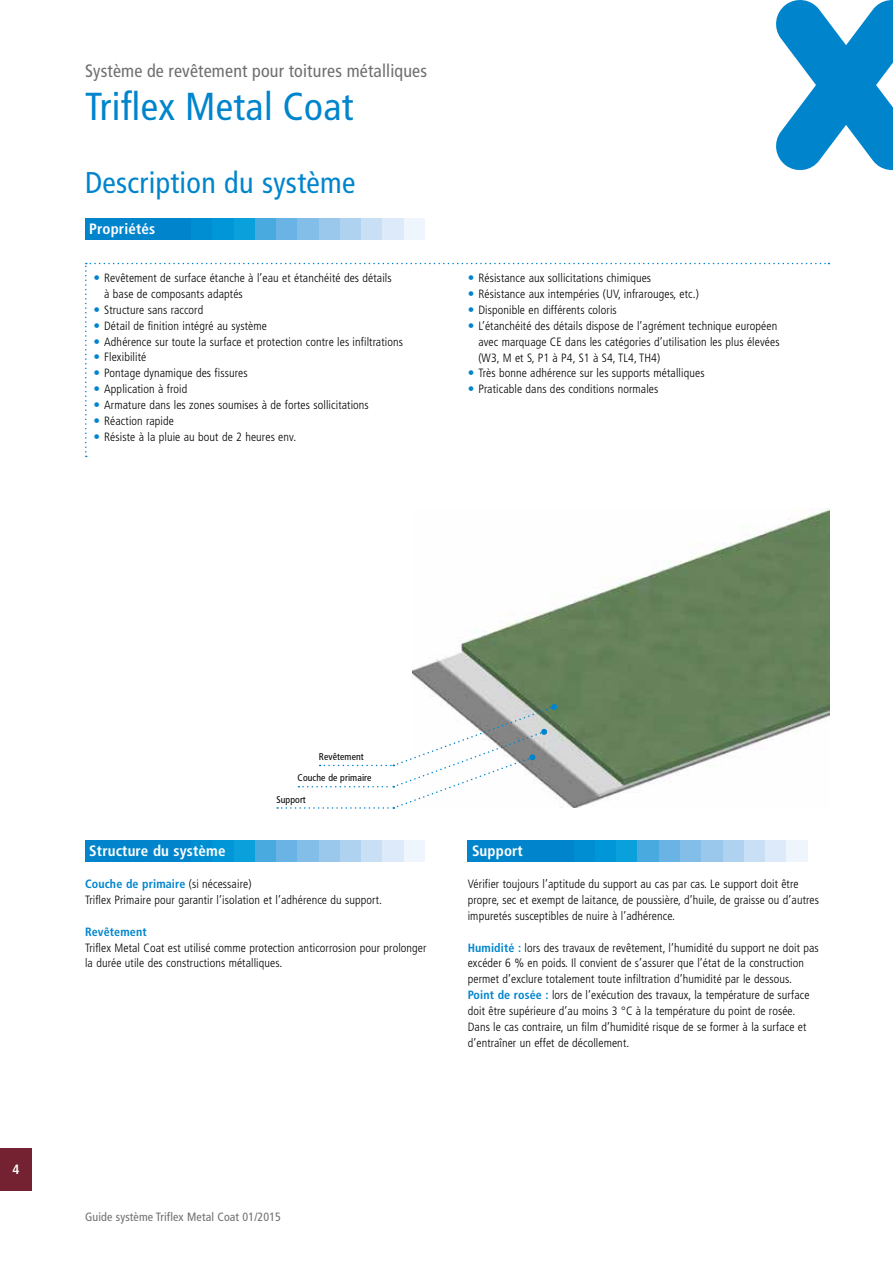
<style>
.page{position:relative;width:893px;height:1263px;background:#fff}
.page>*{position:absolute;margin:0;border:0;box-sizing:border-box;transform-origin:0 0}
.t1{font:condensed 39px "Frutiger LT Pro";letter-spacing:.01em;color:#0085cd}
.t2{font:condensed 30px "Frutiger LT Pro";letter-spacing:.01em;color:#0085cd}
.t3{font:condensed 18px "Frutiger LT Pro";letter-spacing:.01em;color:#6f6f6e}
.t4{font:700 condensed 15px "Frutiger LT Pro";letter-spacing:.01em;color:#fff}
.t5{font:700 condensed 13.5px "Frutiger LT Pro";color:#fff}
.t6{font:300 condensed 12px/15.9px "Frutiger LT Pro";letter-spacing:.01em;color:#000}
.t7{font:condensed 12px "Frutiger LT Pro";letter-spacing:.01em;color:#6f6f6e}
.t8{font:700 condensed 12px "Frutiger LT Pro";letter-spacing:.01em;color:#0085cd}
.t9{font:condensed 9.75px "Frutiger LT Pro";letter-spacing:.01em;color:#000}
.s1{font-weight:700;color:#0085cd}
</style>
<div class="page">
<div style="left:0;top:1148px;width:32px;height:43px;background:#742232"></div>
<svg style="left:776px;top:0;width:117px;height:170px"></svg>
<img style="left:412px;top:508px;width:417px;height:300px">
<div style="left:85px;top:840px;width:361px;height:21px;background:#0085cd"></div>
<div style="left:191px;top:840px;width:22px;height:21px;background:#008ed2"></div>
<div style="left:213px;top:840px;width:21px;height:21px;background:#0096d7"></div>
<div style="left:234px;top:840px;width:21px;height:21px;background:#09a0dc"></div>
<div style="left:255px;top:840px;width:21px;height:21px;background:#49aae0"></div>
<div style="left:276px;top:840px;width:22px;height:21px;background:#69b4e4"></div>
<div style="left:298px;top:840px;width:21px;height:21px;background:#83bee8"></div>
<div style="left:319px;top:840px;width:21px;height:21px;background:#9ac8ec"></div>
<div style="left:340px;top:840px;width:21px;height:21px;background:#afd2f0"></div>
<div style="left:361px;top:840px;width:22px;height:21px;background:#c8dff5"></div>
<div style="left:383px;top:840px;width:21px;height:21px;background:#dceaf9"></div>
<div style="left:404px;top:840px;width:21px;height:21px;background:#eef5fc"></div>
<div style="left:425px;top:840px;width:21px;height:21px;background:#fff"></div>
<div style="left:468px;top:840px;width:361px;height:21px;background:#0085cd"></div>
<div style="left:574px;top:840px;width:21px;height:21px;background:#008ed2"></div>
<div style="left:595px;top:840px;width:22px;height:21px;background:#0096d7"></div>
<div style="left:617px;top:840px;width:21px;height:21px;background:#09a0dc"></div>
<div style="left:638px;top:840px;width:21px;height:21px;background:#49aae0"></div>
<div style="left:659px;top:840px;width:21px;height:21px;background:#69b4e4"></div>
<div style="left:680px;top:840px;width:22px;height:21px;background:#83bee8"></div>
<div style="left:702px;top:840px;width:21px;height:21px;background:#9ac8ec"></div>
<div style="left:723px;top:840px;width:21px;height:21px;background:#afd2f0"></div>
<div style="left:744px;top:840px;width:21px;height:21px;background:#c8dff5"></div>
<div style="left:765px;top:840px;width:22px;height:21px;background:#dceaf9"></div>
<div style="left:787px;top:840px;width:21px;height:21px;background:#eef5fc"></div>
<div style="left:808px;top:840px;width:21px;height:21px;background:#fff"></div>
<svg style="left:277px;top:703px;width:280px;height:106px"></svg>
<div style="left:85px;top:218px;width:361px;height:21px;background:#0085cd"></div>
<div style="left:191px;top:218px;width:22px;height:21px;background:#008ed2"></div>
<div style="left:213px;top:218px;width:21px;height:21px;background:#0096d7"></div>
<div style="left:234px;top:218px;width:21px;height:21px;background:#09a0dc"></div>
<div style="left:255px;top:218px;width:21px;height:21px;background:#49aae0"></div>
<div style="left:276px;top:218px;width:22px;height:21px;background:#69b4e4"></div>
<div style="left:298px;top:218px;width:21px;height:21px;background:#83bee8"></div>
<div style="left:319px;top:218px;width:21px;height:21px;background:#9ac8ec"></div>
<div style="left:340px;top:218px;width:21px;height:21px;background:#afd2f0"></div>
<div style="left:361px;top:218px;width:22px;height:21px;background:#c8dff5"></div>
<div style="left:383px;top:218px;width:21px;height:21px;background:#dceaf9"></div>
<div style="left:404px;top:218px;width:21px;height:21px;background:#eef5fc"></div>
<div style="left:425px;top:218px;width:21px;height:21px;background:#fff"></div>
<svg style="left:85px;top:263px;width:744px;height:194px"></svg>
<h3 class="t3" style="left:85px;top:61px;width:344px">Système de revêtement pour toitures métalliques</h3>
<h1 class="t1" style="left:85px;top:84px;width:270px">Triflex Metal Coat</h1>
<h2 class="t2" style="left:85px;top:165px;width:272px">Description du système</h2>
<p class="t4" style="left:89px;top:220px;width:67px">Propriétés</p>
<p class="t6" style="left:104px;top:270px;width:300px">Revêtement de surface étanche à l’eau et étanchéité des détails<br>à base de composants adaptés<br>Structure sans raccord<br>Détail de finition intégré au système<br>Adhérence sur toute la surface et protection contre les infiltrations Flexibilité<br>Pontage dynamique des fissures<br>Application à froid<br>Armature dans les zones soumises à de fortes sollicitations Réaction rapide<br>Résiste à la pluie au bout de 2 heures env.</p>
<p class="t6" style="left:478px;top:270px;width:303px">Résistance aux sollicitations chimiques<br>Résistance aux intempéries (UV, infrarouges, etc.)<br>Disponible en différents coloris<br>L’étanchéité des détails dispose de l’agrément technique européen avec marquage CE dans les catégories d’utilisation les plus élevées (W3, M et S, P1 à P4, S1 à S4, TL4, TH4)<br>Très bonne adhérence sur les supports métalliques<br>Praticable dans des conditions normales</p>
<p class="t5" style="left:12px;top:1161px;width:9px">4</p>
<p class="t9" style="left:319px;top:751px;width:46px">Revêtement</p>
<p class="t9" style="left:298px;top:772px;width:75px">Couche de primaire</p>
<p class="t9" style="left:276px;top:793px;width:31px">Support</p>
<p class="t4" style="left:89px;top:842px;width:138px">Structure du système</p>
<p class="t6" style="left:85px;top:876px;width:298px"><span class="s1">Couche de primaire</span> (si nécessaire)<br>Triflex Primaire pour garantir l’isolation et l’adhérence du support.</p>
<p class="t8" style="left:85px;top:924px;width:63px">Revêtement</p>
<p class="t6" style="left:85px;top:939px;width:343px">Triflex Metal Coat est utilisé comme protection anticorrosion pour prolonger la durée utile des constructions métalliques.</p>
<p class="t4" style="left:472px;top:842px;width:52px">Support</p>
<p class="t6" style="left:468px;top:876px;width:353px">Vérifier toujours l’aptitude du support au cas par cas. Le support doit être propre, sec et exempt de laitance, de poussière, d’huile, de graisse ou d’autres impuretés susceptibles de nuire à l’adhérence.</p>
<p class="t6" style="left:468px;top:939px;width:353px"><span class="s1">Humidité :</span> lors des travaux de revêtement, l’humidité du support ne doit pas excéder 6 % en poids. Il convient de s’assurer que l’état de la construction permet d’exclure totalement toute infiltration d’humidité par le dessous.<br><span class="s1">Point de rosée :</span> lors de l’exécution des travaux, la température de surface doit être supérieure d’au moins 3 °C à la température du point de rosée.<br>Dans le cas contraire, un film d’humidité risque de se former à la surface et d’entraîner un effet de décollement.</p>
<p class="t7" style="left:85px;top:1210px;width:197px">Guide système Triflex Metal Coat 01/2015</p>
</div>
